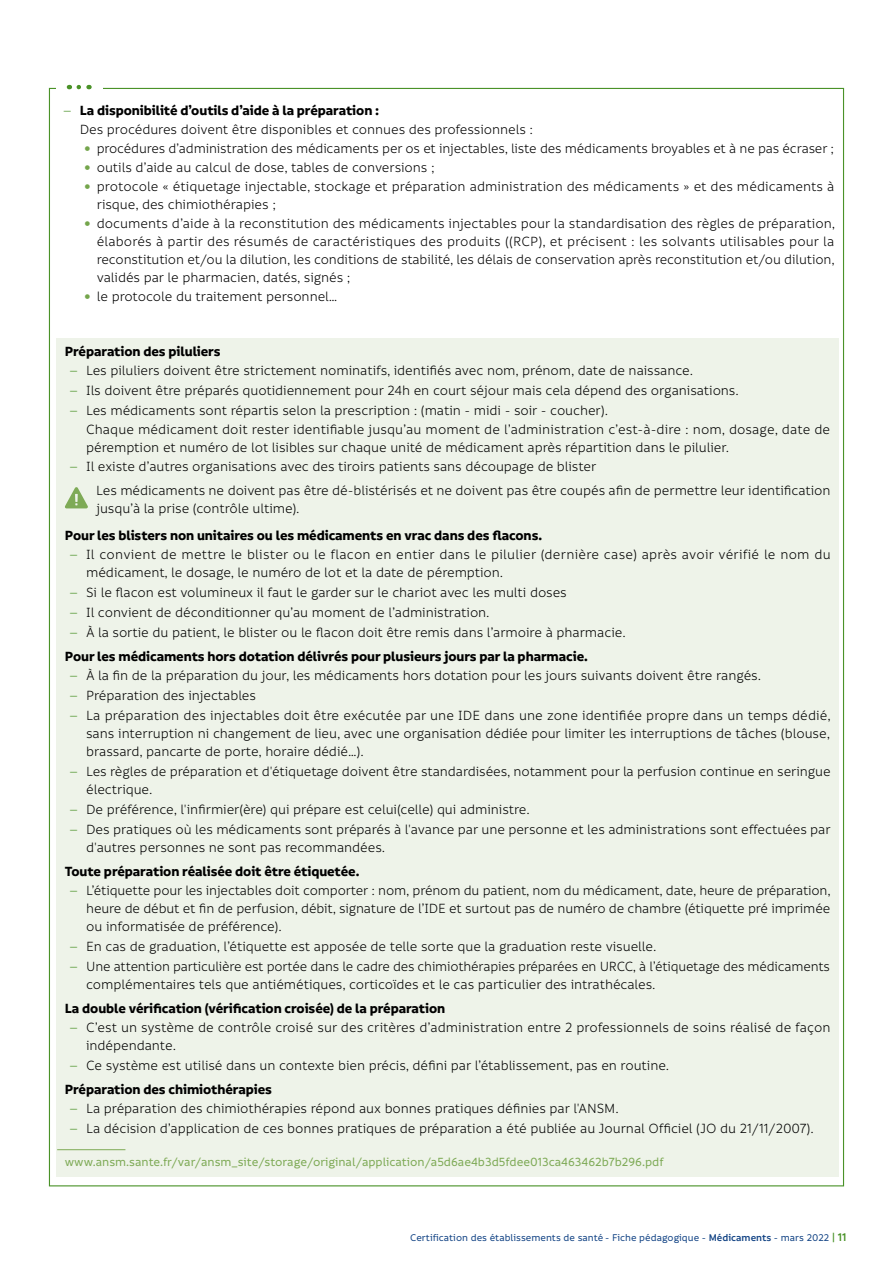
<style>
.page{position:relative;width:893px;height:1263px;background:#fff}
.page>*{position:absolute;margin:0;border:0;box-sizing:border-box;transform-origin:0 0}
.Dossier-Texte_couran{font:14.4px/18px "Informative";letter-spacing:-.01em;color:#000}
.Dossier-Texte_couran-2{font:700 14.4px "Informative";letter-spacing:-.005em;color:#000}
.Dossier-Texte_couran-3{font:14.4px/18px "Informative";letter-spacing:.015em;color:#000}
.Dossier-Texte_couran-4{font:500 12.75px "Informative";letter-spacing:-.005em;color:#7eaa56}
.t1{font:500 10.5px "Informative";color:#134485}
.s1{font-family:"Work Sans";font-weight:300;color:#4a9228}
.s2{font-weight:600}
.s3{font-weight:600;font-size:12px;color:#4a9228}
</style>
<div class="page">
<div style="left:56px;top:338px;width:783px;height:838px;background:#eef3e9"></div>
<svg style="left:65px;top:487px;width:23px;height:21px"></svg>
<svg style="left:79px;top:85px;width:11px;height:4px"></svg>
<hr style="left:57px;top:1149px;width:68px;height:1px;background:#7eaa56">
<p class="Dossier-Texte_couran-2" style="left:63px;top:102px;width:318px"><span class="s1">–</span> La disponibilité d’outils d’aide à la préparation :</p>
<p class="Dossier-Texte_couran" style="left:80px;top:121px;width:455px">Des procédures doivent être disponibles et connues des professionnels :</p>
<p class="Dossier-Texte_couran" style="left:97px;top:140px;width:739px">procédures d’administration des médicaments per os et injectables, liste des médicaments broyables et à ne pas écraser ;</p>
<p class="Dossier-Texte_couran" style="left:97px;top:159px;width:339px">outils d’aide au calcul de dose, tables de conversions ;</p>
<p class="Dossier-Texte_couran" style="left:97px;top:178px;width:739px">protocole « étiquetage injectable, stockage et préparation administration des médicaments » et des médicaments à risque, des chimiothérapies ;</p>
<p class="Dossier-Texte_couran" style="left:97px;top:215px;width:740px;text-align:justify">documents d’aide à la reconstitution des médicaments injectables pour la standardisation des règles de préparation, élaborés à partir des résumés de caractéristiques des produits ((RCP), et précisent : les solvants utilisables pour la reconstitution et/ou la dilution, les conditions de stabilité, les délais de conservation après reconstitution et/ou dilution, validés par le pharmacien, datés, signés ;</p>
<p class="Dossier-Texte_couran" style="left:97px;top:288px;width:242px">le protocole du traitement personnel…</p>
<p class="Dossier-Texte_couran-2" style="left:65px;top:343px;width:157px">Préparation des piluliers</p>
<p class="Dossier-Texte_couran" style="left:69px;top:362px;width:626px"><span class="s1">–</span> Les piluliers doivent être strictement nominatifs, identifiés avec nom, prénom, date de naissance.</p>
<p class="Dossier-Texte_couran" style="left:69px;top:382px;width:671px"><span class="s1">–</span> Ils doivent être préparés quotidiennement pour 24h en court séjour mais cela dépend des organisations.</p>
<p class="Dossier-Texte_couran" style="left:69px;top:402px;width:540px"><span class="s1">–</span> Les médicaments sont répartis selon la prescription : (matin - midi - soir - coucher).</p>
<p class="Dossier-Texte_couran" style="left:86px;top:421px;width:746px">Chaque médicament doit rester identifiable jusqu’au moment de l’administration c’est-à-dire : nom, dosage, date de péremption et numéro de lot lisibles sur chaque unité de médicament après répartition dans le pilulier.</p>
<p class="Dossier-Texte_couran" style="left:69px;top:458px;width:529px"><span class="s1">–</span> Il existe d’autres organisations avec des tiroirs patients sans découpage de blister</p>
<p class="Dossier-Texte_couran" style="left:96px;top:481px;width:736px">Les médicaments ne doivent pas être dé-blistérisés et ne doivent pas être coupés afin de permettre leur identification jusqu’à la prise (contrôle ultime).</p>
<p class="Dossier-Texte_couran-2" style="left:65px;top:526px;width:479px">Pour les blisters non unitaires ou les médicaments en vrac dans des flacons.</p>
<p class="Dossier-Texte_couran-3" style="left:86px;top:545px;width:746px;text-indent:-17px"><span class="s1">–</span> Il convient de mettre le blister ou le flacon en entier dans le pilulier (dernière case) après avoir vérifié le nom du médicament, le dosage, le numéro de lot et la date de péremption.</p>
<p class="Dossier-Texte_couran" style="left:69px;top:583px;width:499px"><span class="s1">–</span> Si le flacon est volumineux il faut le garder sur le chariot avec les multi doses</p>
<p class="Dossier-Texte_couran" style="left:69px;top:604px;width:422px"><span class="s1">–</span> Il convient de déconditionner qu’au moment de l’administration.</p>
<p class="Dossier-Texte_couran" style="left:69px;top:624px;width:558px"><span class="s1">–</span> À la sortie du patient, le blister ou le flacon doit être remis dans l’armoire à pharmacie.</p>
<p class="Dossier-Texte_couran-2" style="left:65px;top:648px;width:525px">Pour les médicaments hors dotation délivrés pour plusieurs jours par la pharmacie.</p>
<p class="Dossier-Texte_couran" style="left:69px;top:666px;width:693px"><span class="s1">–</span> À la fin de la préparation du jour, les médicaments hors dotation pour les jours suivants doivent être rangés.</p>
<p class="Dossier-Texte_couran" style="left:69px;top:687px;width:188px"><span class="s1">–</span> Préparation des injectables</p>
<p class="Dossier-Texte_couran" style="left:86px;top:707px;width:746px;text-align:justify;text-indent:-17px"><span class="s1">–</span> La préparation des injectables doit être exécutée par une IDE dans une zone identifiée propre dans un temps dédié, sans interruption ni changement de lieu, avec une organisation dédiée pour limiter les interruptions de tâches (blouse, brassard, pancarte de porte, horaire dédié…).</p>
<p class="Dossier-Texte_couran" style="left:86px;top:763px;width:746px;text-indent:-17px"><span class="s1">–</span> Les règles de préparation et d'étiquetage doivent être standardisées, notamment pour la perfusion continue en seringue électrique.</p>
<p class="Dossier-Texte_couran" style="left:69px;top:801px;width:462px"><span class="s1">–</span> De préférence, l'infirmier(ère) qui prépare est celui(celle) qui administre.</p>
<p class="Dossier-Texte_couran" style="left:86px;top:821px;width:746px;text-indent:-17px"><span class="s1">–</span> Des pratiques où les médicaments sont préparés à l'avance par une personne et les administrations sont effectuées par d'autres personnes ne sont pas recommandées.</p>
<p class="Dossier-Texte_couran-2" style="left:65px;top:863px;width:296px">Toute préparation réalisée doit être étiquetée.</p>
<p class="Dossier-Texte_couran" style="left:86px;top:882px;width:746px;text-align:justify;text-indent:-17px"><span class="s1">–</span> L’étiquette pour les injectables doit comporter : nom, prénom du patient, nom du médicament, date, heure de préparation, heure de début et fin de perfusion, débit, signature de l’IDE et surtout pas de numéro de chambre (étiquette pré imprimée ou informatisée de préférence).</p>
<p class="Dossier-Texte_couran" style="left:69px;top:938px;width:589px"><span class="s1">–</span> En cas de graduation, l’étiquette est apposée de telle sorte que la graduation reste visuelle.</p>
<p class="Dossier-Texte_couran" style="left:86px;top:958px;width:745px;text-indent:-17px"><span class="s1">–</span> Une attention particulière est portée dans le cadre des chimiothérapies préparées en URCC, à l’étiquetage des médicaments complémentaires tels que antiémétiques, corticoïdes et le cas particulier des intrathécales.</p>
<p class="Dossier-Texte_couran-2" style="left:65px;top:1000px;width:382px">La double vérification (vérification croisée) de la préparation</p>
<p class="Dossier-Texte_couran" style="left:86px;top:1019px;width:746px;text-indent:-17px"><span class="s1">–</span> C’est un système de contrôle croisé sur des critères d’administration entre 2 professionnels de soins réalisé de façon indépendante.</p>
<p class="Dossier-Texte_couran" style="left:69px;top:1057px;width:602px"><span class="s1">–</span> Ce système est utilisé dans un contexte bien précis, défini par l’établissement, pas en routine.</p>
<p class="Dossier-Texte_couran-2" style="left:65px;top:1081px;width:209px">Préparation des chimiothérapies</p>
<p class="Dossier-Texte_couran" style="left:69px;top:1100px;width:551px"><span class="s1">–</span> La préparation des chimiothérapies répond aux bonnes pratiques définies par l'ANSM.</p>
<p class="Dossier-Texte_couran" style="left:69px;top:1120px;width:746px"><span class="s1">–</span> La décision d’application de ces bonnes pratiques de préparation a été publiée au Journal Officiel (JO du 21/11/2007).</p>
<p class="Dossier-Texte_couran-4" style="left:65px;top:1155px;width:600px">www.ansm.sante.fr/var/ansm_site/storage/original/application/a5d6ae4b3d5fdee013ca463462b7b296.pdf</p>
<p class="t1" style="left:410px;top:1232px;width:438px">Certification des établissements de santé - Fiche pédagogique - <span class="s2">Médicaments</span> - mars 2022 <span class="s3">| 11</span></p>
</div>
